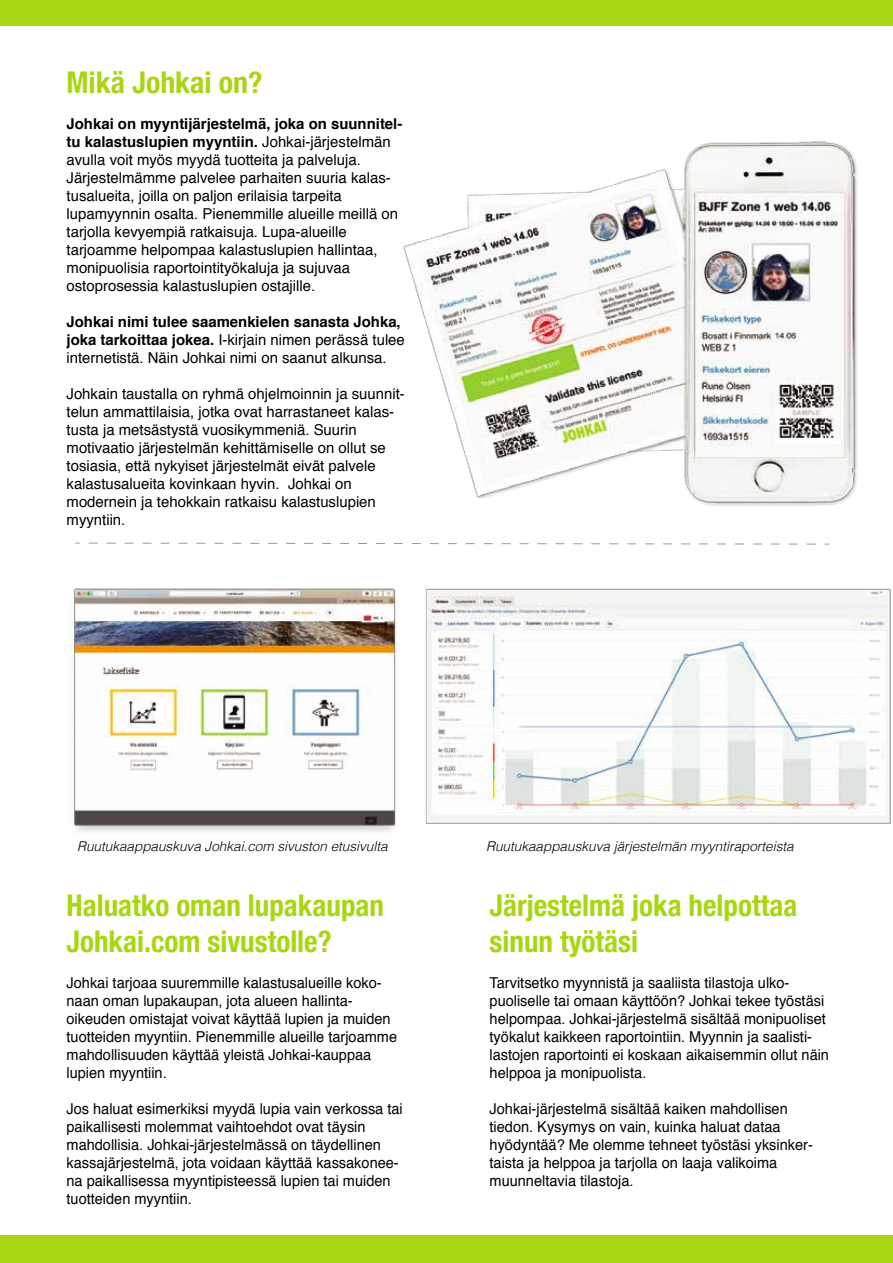
<style>
.page{position:relative;width:893px;height:1263px;background:#fff}
.page>*{position:absolute;margin:0;border:0;box-sizing:border-box;transform-origin:0 0}
.t1{font:700 condensed 30px/36px "Helvetica Neue";color:#a8d613}
.t2{font:15px/18px "Helvetica";color:#000}
.t3{font:italic 300 13.5px "Helvetica";color:#000}
.s1{font-weight:700}
</style>
<div class="page">
<div style="left:0;top:0;width:893px;height:25px;background:#a8d613"></div>
<div style="left:0;top:1235px;width:893px;height:28px;background:#a8d613"></div>
<img style="left:403px;top:141px;width:455px;height:404px">
<img style="left:74px;top:588px;width:322px;height:244px">
<img style="left:425px;top:588px;width:466px;height:236px">
<svg style="left:88px;top:543px;width:741px;height:2px"></svg>
<h1 class="t1" style="left:67px;top:62px;width:197px">Mikä Johkai on?</h1>
<p class="t2" style="left:67px;top:115px;width:337px"><span class="s1">Johkai on myyntijärjestelmä, joka on suunnitel&shy;tu kalastuslupien myyntiin.</span> Johkai-järjestelmän avulla voit myös myydä tuotteita ja palveluja.<br>Järjestelmämme palvelee parhaiten suuria kalas&shy;tusalueita, joilla on paljon erilaisia tarpeita lupamyynnin osalta. Pienemmille alueille meillä on tarjolla kevyempiä ratkaisuja. Lupa-alueille tarjoamme helpompaa kalastuslupien hallintaa, monipuolisia raportointityökaluja ja sujuvaa ostoprosessia kalastuslupien ostajille.</p>
<p class="t2" style="left:67px;top:313px;width:340px"><span class="s1">Johkai nimi tulee saamenkielen sanasta Johka, joka tarkoittaa jokea.</span> I-kirjain nimen perässä tulee internetistä. Näin Johkai nimi on saanut alkunsa.</p>
<p class="t2" style="left:67px;top:385px;width:340px">Johkain taustalla on ryhmä ohjelmoinnin ja suunnit&shy;telun ammattilaisia, jotka ovat harrastaneet kalas&shy;tusta ja metsästystä vuosikymmeniä. Suurin motivaatio järjestelmän kehittämiselle on ollut se tosiasia, että nykyiset järjestelmät eivät palvele kalastusalueita kovinkaan hyvin. Johkai on modernein ja tehokkain ratkaisu kalastuslupien myyntiin.</p>
<p class="t3" style="left:77px;top:834px;width:312px">Ruutukaappauskuva Johkai.com sivuston etusivulta</p>
<p class="t3" style="left:486px;top:834px;width:309px">Ruutukaappauskuva järjestelmän myyntiraporteista</p>
<h1 class="t1" style="left:67px;top:885px;width:319px">Haluatko oman lupakaupan<br>Johkai.com sivustolle?</h1>
<p class="t2" style="left:67px;top:974px;width:332px">Johkai tarjoaa suuremmille kalastusalueille koko&shy;naan oman lupakaupan, jota alueen hallinta&shy;oikeuden omistajat voivat käyttää lupien ja muiden tuotteiden myyntiin. Pienemmille alueille tarjoamme mahdollisuuden käyttää yleistä Johkai-kauppaa lupien myyntiin.</p>
<p class="t2" style="left:67px;top:1100px;width:338px">Jos haluat esimerkiksi myydä lupia vain verkossa tai paikallisesti molemmat vaihtoehdot ovat täysin mahdollisia. Johkai-järjestelmässä on täydellinen kassajärjestelmä, jota voidaan käyttää kassakonee&shy;na paikallisessa myyntipisteessä lupien tai muiden tuotteiden myyntiin.</p>
<h1 class="t1" style="left:490px;top:885px;width:309px">Järjestelmä joka helpottaa sinun työtäsi</h1>
<p class="t2" style="left:490px;top:974px;width:341px">Tarvitsetko myynnistä ja saaliista tilastoja ulko&shy;puoliselle tai omaan käyttöön? Johkai tekee työstäsi helpompaa. Johkai-järjestelmä sisältää monipuoliset työkalut kaikkeen raportointiin. Myynnin ja saalisti&shy;lastojen raportointi ei koskaan aikaisemmin ollut näin helppoa ja monipuolista.</p>
<p class="t2" style="left:490px;top:1100px;width:325px">Johkai-järjestelmä sisältää kaiken mahdollisen tiedon. Kysymys on vain, kuinka haluat dataa hyödyntää? Me olemme tehneet työstäsi yksinker&shy;taista ja helppoa ja tarjolla on laaja valikoima muunneltavia tilastoja.</p>
</div>
